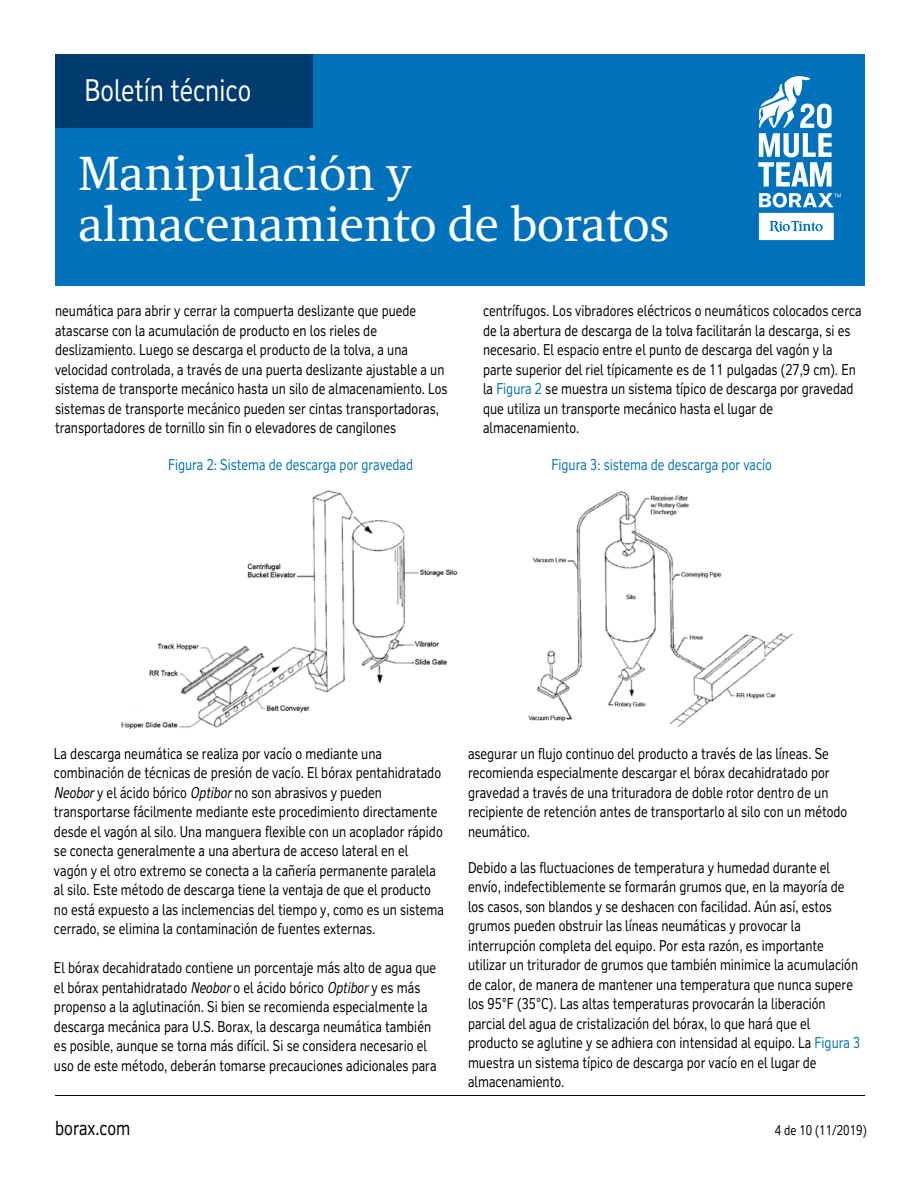
<style>
.page{position:relative;width:918px;height:1188px;background:#fff}
.page>*{position:absolute;margin:0;border:0;box-sizing:border-box;transform-origin:0 0}
.t1{font:49.5px/51px "RT Albanese";color:#fff}
.t2{font:30px "RT Vickerman";color:#fff;scale:.85 1}
.t3{font:19.5px "RT Vickerman";color:#000;scale:.85 1}
.t4{font:15px/19.5px "RT Vickerman";color:#000;scale:.85 1}
.t5{font:15px "RT Vickerman";color:#0072bc;scale:.85 1}
.t6{font:13.5px "RT Vickerman";color:#000;scale:.85 1}
.s1{color:#0072bc}
.s2{font-style:italic}
</style>
<div class="page">
<div style="left:55px;top:54px;width:810px;height:231px;background:#0072bc"></div>
<svg style="left:758px;top:76px;width:74px;height:111px"></svg>
<svg style="left:759px;top:193px;width:82px;height:47px"></svg>
<div style="left:55px;top:54px;width:257px;height:73px;background:#003b70"></div>
<img style="left:121px;top:490px;width:672px;height:239px">
<hr style="left:55px;top:1095px;width:810px;height:1px;background:#000">
<h2 class="t2" style="left:84px;top:72px;width:198px">Boletín técnico</h2>
<h1 class="t1" style="left:78px;top:148px;width:593px">Manipulación y almacenamiento de boratos</h1>
<p class="t4" style="left:55px;top:301px;width:463px">neumática para abrir y cerrar la compuerta deslizante que puede atascarse con la acumulación de producto en los rieles de deslizamiento. Luego se descarga el producto de la tolva, a una velocidad controlada, a través de una puerta deslizante ajustable a un sistema de transporte mecánico hasta un silo de almacenamiento. Los sistemas de transporte mecánico pueden ser cintas transportadoras, transportadores de tornillo sin fin o elevadores de cangilones</p>
<p class="t4" style="left:483px;top:301px;width:447px">centrífugos. Los vibradores eléctricos o neumáticos colocados cerca de la abertura de descarga de la tolva facilitarán la descarga, si es necesario. El espacio entre el punto de descarga del vagón y la parte superior del riel típicamente es de 11 pulgadas (27,9 cm). En la <span class="s1">Figura 2</span> se muestra un sistema típico de descarga por gravedad que utiliza un transporte mecánico hasta el lugar de almacenamiento.</p>
<p class="t5" style="left:168px;top:455px;width:290px">Figura 2: Sistema de descarga por gravedad</p>
<p class="t5" style="left:552px;top:455px;width:261px">Figura 3: sistema de descarga por vacío</p>
<p class="t4" style="left:54px;top:744px;width:460px">La descarga neumática se realiza por vacío o mediante una combinación de técnicas de presión de vacío. El bórax pentahidratado <span class="s2">Neobor</span> y el ácido bórico <span class="s2">Optibor</span> no son abrasivos y pueden transportarse fácilmente mediante este procedimiento directamente desde el vagón al silo. Una manguera flexible con un acoplador rápido se conecta generalmente a una abertura de acceso lateral en el vagón y el otro extremo se conecta a la cañería permanente paralela al silo. Este método de descarga tiene la ventaja de que el producto no está expuesto a las inclemencias del tiempo y, como es un sistema cerrado, se elimina la contaminación de fuentes externas.</p>
<p class="t4" style="left:54px;top:958px;width:452px">El bórax decahidratado contiene un porcentaje más alto de agua que el bórax pentahidratado <span class="s2">Neobor</span> o el ácido bórico <span class="s2">Optibor</span> y es más propenso a la aglutinación. Si bien se recomienda especialmente la descarga mecánica para U.S. Borax, la descarga neumática también es posible, aunque se torna más difícil. Si se considera necesario el uso de este método, deberán tomarse precauciones adicionales para</p>
<p class="t4" style="left:468px;top:744px;width:448px">asegurar un flujo continuo del producto a través de las líneas. Se recomienda especialmente descargar el bórax decahidratado por gravedad a través de una trituradora de doble rotor dentro de un recipiente de retención antes de transportarlo al silo con un método neumático.</p>
<p class="t4" style="left:468px;top:858px;width:463px">Debido a las fluctuaciones de temperatura y humedad durante el envío, indefectiblemente se formarán grumos que, en la mayoría de los casos, son blandos y se deshacen con facilidad. Aún así, estos grumos pueden obstruir las líneas neumáticas y provocar la interrupción completa del equipo. Por esta razón, es importante utilizar un triturador de grumos que también minimice la acumulación de calor, de manera de mantener una temperatura que nunca supere los 95°F (35°C). Las altas temperaturas provocarán la liberación parcial del agua de cristalización del bórax, lo que hará que el producto se aglutine y se adhiera con intensidad al equipo. La <span class="s1">Figura 3 </span>muestra un sistema típico de descarga por vacío en el lugar de almacenamiento.</p>
<h3 class="t3" style="left:55px;top:1116px;width:90px">borax.com</h3>
<p class="t6" style="left:775px;top:1122px;width:110px">4 de 10 (11/2019)</p>
</div>
